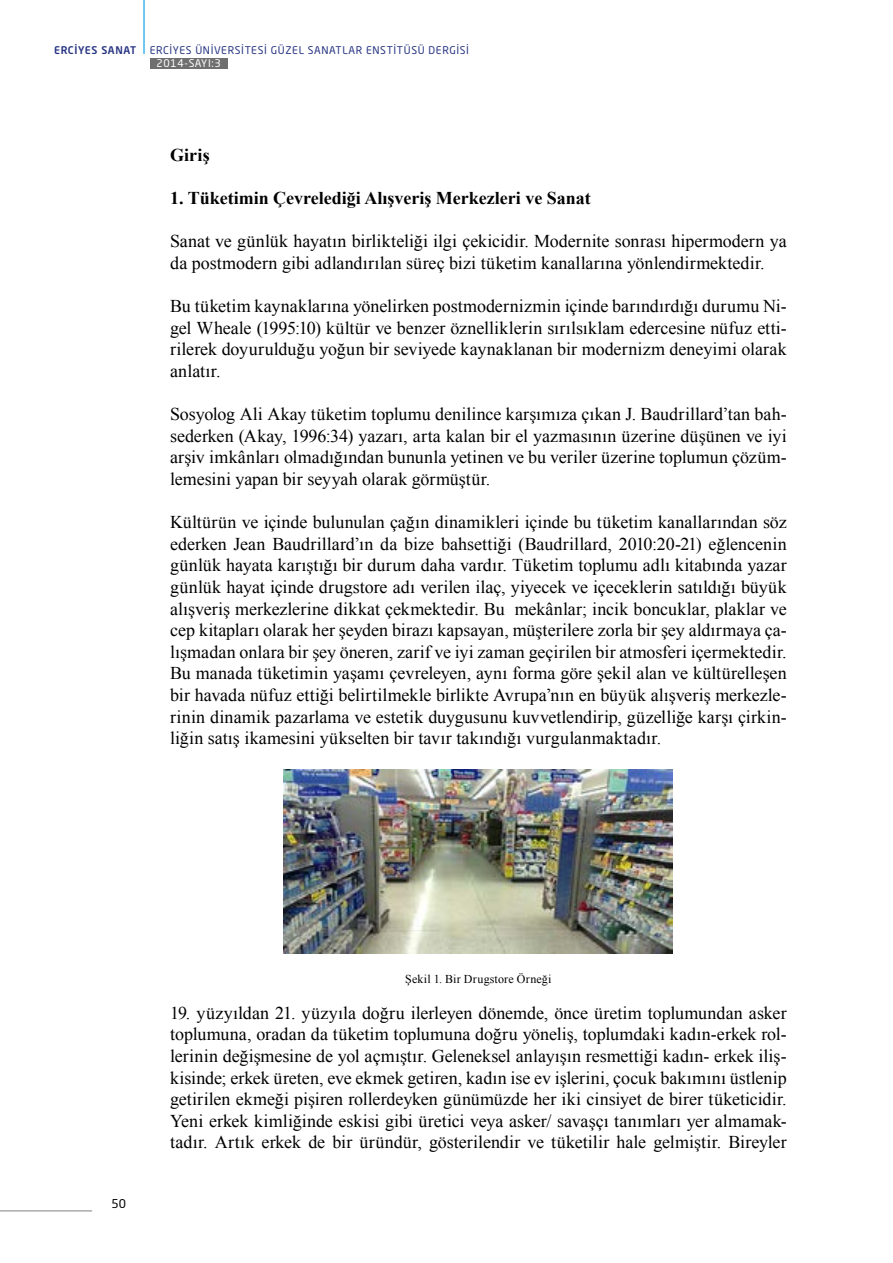
<style>
.page{position:relative;width:893px;height:1263px;background:#fff}
.page>*{position:absolute;margin:0;border:0;box-sizing:border-box;transform-origin:0 0}
.t1{font:18px/21.6px "Times New Roman";letter-spacing:.005em;color:#000;text-align:justify}
.t2{font:700 18px "Times New Roman";color:#000}
.t3{font:12px "Times New Roman";letter-spacing:.015em;color:#000}
.t4{font:12px "Neo Sans Std TR";color:#000}
.t5{font:10.5px "Neo Sans Std TR";letter-spacing:.06em;color:#283583}
.t6{font:10.5px "Neo Sans Std Medium TR";letter-spacing:.06em;color:#283583}
.t7{font:10.5px "Neo Sans Std TR";letter-spacing:.06em;color:#fff}
</style>
<div class="page">
<hr style="left:143px;top:0;width:2px;height:54px;background:#009fe3">
<div style="left:150px;top:58px;width:77px;height:10px;background:#706f6f"></div>
<hr style="left:0;top:1210px;width:92px;height:1px;background:#000">
<img style="left:284px;top:769px;width:389px;height:185px">
<p class="t6" style="left:54px;top:43px;width:84px">ERCİYES SANAT</p>
<p class="t5" style="left:150px;top:44px;width:321px">ERCİYES ÜNİVERSİTESİ GÜZEL SANATLAR ENSTİTÜSÜ DERGİSİ</p>
<p class="t7" style="left:157px;top:57px;width:66px">2014-SAYI:3</p>
<p class="t2" style="left:170px;top:143px;width:41px">Giriş</p>
<p class="t2" style="left:170px;top:186px;width:422px">1. Tüketimin Çevrelediği Alışveriş Merkezleri ve Sanat</p>
<p class="t1" style="left:170px;top:230px;width:618px">Sanat ve günlük hayatın birlikteliği ilgi çekicidir. Modernite sonrası hipermodern ya da postmodern gibi adlandırılan süreç bizi tüketim kanallarına yönlendirmektedir.</p>
<p class="t1" style="left:170px;top:295px;width:618px">Bu tüketim kaynaklarına yönelirken postmodernizmin içinde barındırdığı durumu Ni&shy;gel Wheale (1995:10) kültür ve benzer öznelliklerin sırılsıklam edercesine nüfuz etti&shy;rilerek doyurulduğu yoğun bir seviyede kaynaklanan bir modernizm deneyimi olarak anlatır.</p>
<p class="t1" style="left:170px;top:403px;width:618px">Sosyolog Ali Akay tüketim toplumu denilince karşımıza çıkan J. Baudrillard’tan bah&shy;sederken (Akay, 1996:34) yazarı, arta kalan bir el yazmasının üzerine düşünen ve iyi arşiv imkânları olmadığından bununla yetinen ve bu veriler üzerine toplumun çözüm&shy;lemesini yapan bir seyyah olarak görmüştür.</p>
<p class="t1" style="left:170px;top:511px;width:618px">Kültürün ve içinde bulunulan çağın dinamikleri içinde bu tüketim kanallarından söz ederken Jean Baudrillard’ın da bize bahsettiği (Baudrillard, 2010:20-21) eğlencenin günlük hayata karıştığı bir durum daha vardır. Tüketim toplumu adlı kitabında yazar günlük hayat içinde drugstore adı verilen ilaç, yiyecek ve içeceklerin satıldığı büyük alışveriş merkezlerine dikkat çekmektedir. Bu mekânlar; incik boncuklar, plaklar ve cep kitapları olarak her şeyden birazı kapsayan, müşterilere zorla bir şey aldırmaya ça&shy;lışmadan onlara bir şey öneren, zarif ve iyi zaman geçirilen bir atmosferi içermektedir.<br>Bu manada tüketimin yaşamı çevreleyen, aynı forma göre şekil alan ve kültürelleşen bir havada nüfuz ettiği belirtilmekle birlikte Avrupa’nın en büyük alışveriş merkezle&shy;rinin dinamik pazarlama ve estetik duygusunu kuvvetlendirip, güzelliğe karşı çirkin&shy;liğin satış ikamesini yükselten bir tavır takındığı vurgulanmaktadır.</p>
<p class="t4" style="left:111px;top:1196px;width:16px">50</p>
<p class="t3" style="left:405px;top:970px;width:148px">Şekil 1. Bir Drugstore Örneği</p>
<p class="t1" style="left:170px;top:1001px;width:618px">19. yüzyıldan 21. yüzyıla doğru ilerleyen dönemde, önce üretim toplumundan asker toplumuna, oradan da tüketim toplumuna doğru yöneliş, toplumdaki kadın-erkek rol&shy;lerinin değişmesine de yol açmıştır. Geleneksel anlayışın resmettiği kadın- erkek iliş&shy;kisinde; erkek üreten, eve ekmek getiren, kadın ise ev işlerini, çocuk bakımını üstlenip getirilen ekmeği pişiren rollerdeyken günümüzde her iki cinsiyet de birer tüketicidir.<br>Yeni erkek kimliğinde eskisi gibi üretici veya asker/ savaşçı tanımları yer almamak&shy;tadır. Artık erkek de bir üründür, gösterilendir ve tüketilir hale gelmiştir. Bireyler</p>
</div>
